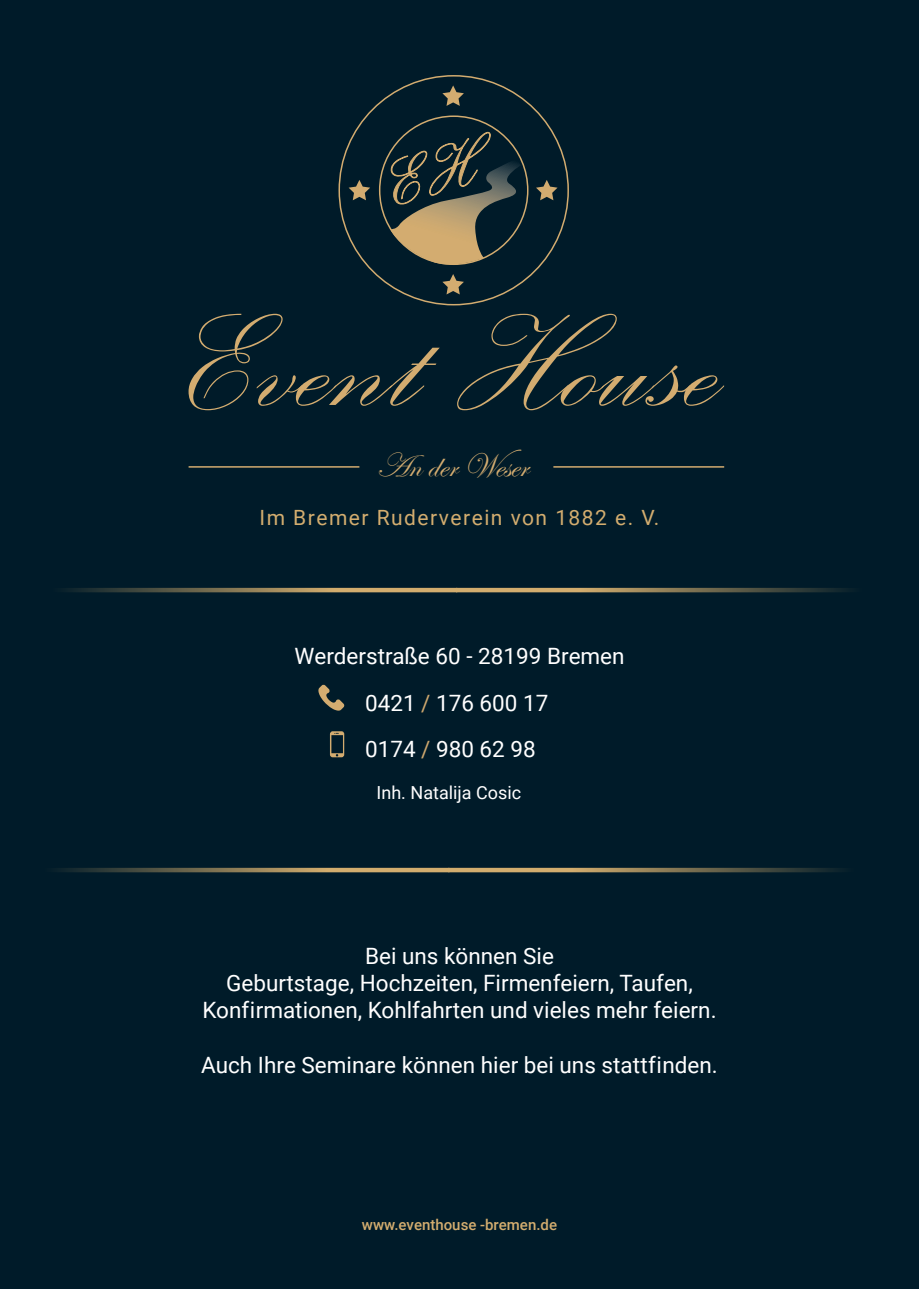
<style>
.page{position:relative;width:919px;height:1289px;background:#fff}
.page>*{position:absolute;margin:0;border:0;box-sizing:border-box;transform-origin:0 0}
.t1{font:172.35px "Palace Script";color:#d3ac70}
.t2{font:34.5px "Edwardian Script ITC";color:#d3ac70}
.t3{font:22.5px/46.7px "Roboto";color:#fff}
.t4{font:21px "Roboto";letter-spacing:.07em;color:#d3ad6f}
.t5{font:18px "Roboto";color:#fff}
.t6{font:500 15px "Roboto";color:#d3ad6f}
.s1{color:#cda76e}
</style>
<div class="page">
<div style="left:0;top:0;width:918px;height:1288px;background:#001b29"></div>
<hr style="left:188px;top:466px;width:171px;height:1px;background:#d3ac70">
<hr style="left:553px;top:466px;width:171px;height:1px;background:#d3ac70">
<svg style="left:348px;top:180px;width:22px;height:20px"></svg>
<svg style="left:536px;top:180px;width:21px;height:20px"></svg>
<svg style="left:442px;top:85px;width:22px;height:21px"></svg>
<svg style="left:390px;top:132px;width:131px;height:162px"></svg>
<svg style="left:318px;top:684px;width:26px;height:26px"></svg>
<svg style="left:330px;top:731px;width:14px;height:26px"></svg>
<svg style="left:66px;top:588px;width:390px;height:4px;background:#8d7d57"></svg>
<svg style="left:58px;top:867px;width:390px;height:5px;background:#756c4f"></svg>
<svg style="left:456px;top:588px;width:392px;height:4px;background:#8d7d57"></svg>
<svg style="left:448px;top:867px;width:392px;height:5px;background:#766d4f"></svg>
<h1 class="t1" style="left:183px;top:251px;width:541px">Event House</h1>
<h2 class="t2" style="left:376px;top:446px;width:154px">An der Weser</h2>
<p class="t4" style="left:259px;top:502px;width:401px">Im Bremer Ruderverein von 1882 e. V.</p>
<p class="t3" style="left:365px;top:631px;width:261px;text-indent:-71px">Werderstraße 60 - 28199 Bremen<br>0421 <span class="s1">/</span> 176 600 17<br>0174 <span class="s1">/</span> 980 62 98</p>
<p class="t5" style="left:376px;top:780px;width:146px">Inh. Natalija Cosic</p>
<p class="t3" style="left:202px;top:942px;width:515px;line-height:27px;text-align:center">Bei uns können Sie<br>Geburtstage, Hochzeiten, Firmenfeiern, Taufen,<br>Konfirmationen, Kohlfahrten und vieles mehr feiern.</p>
<p class="t3" style="left:201px;top:1040px;width:518px">Auch Ihre Seminare können hier bei uns stattfinden.</p>
<p class="t6" style="left:362px;top:1213px;width:197px">www.eventhouse -bremen.de</p>
</div>
